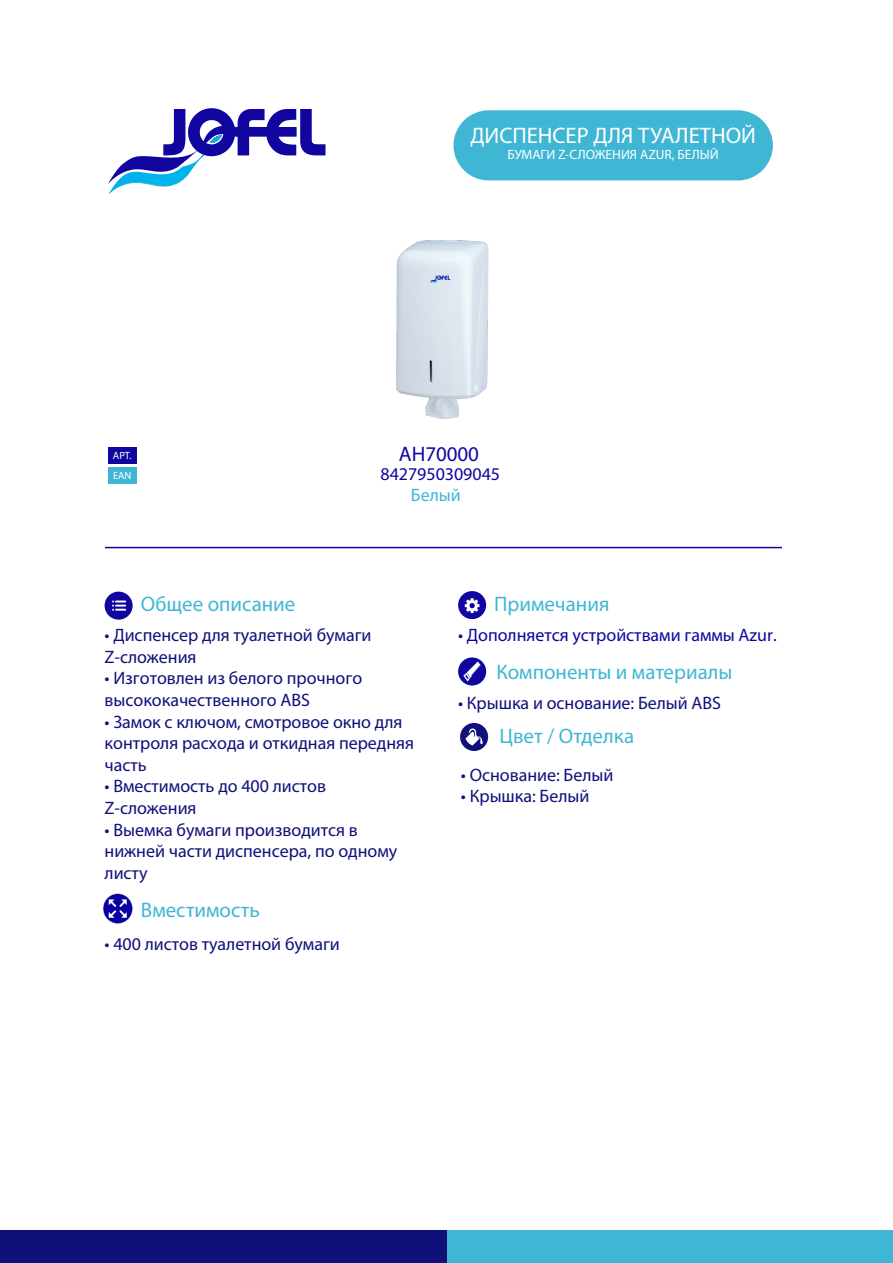
<style>
.page{position:relative;width:893px;height:1263px;background:#fff}
.page>*{position:absolute;margin:0;border:0;box-sizing:border-box;transform-origin:0 0}
.t1{font:22.5px "Myriad Pro";color:#fff}
.t2{font:21px "Myriad Pro";color:#3fb7d4}
.t3{font:21px "Myriad Pro";color:#10069f}
.t4{font:18px/21.6px "Myriad Pro";color:#10107a}
.t5{font:18px "Myriad Pro";color:#10069f}
.t6{font:18px "Myriad Pro";color:#3fb7d4}
.t7{font:13.5px "Myriad Pro";color:#fff}
.t8{font:10.5px "Myriad Pro";color:#fff}
</style>
<div class="page">
<img style="left:396px;top:240px;width:93px;height:179px">
<div style="left:0;top:1231px;width:447px;height:32px;background:#10107a"></div>
<div style="left:447px;top:1231px;width:446px;height:32px;background:#3fb7d4"></div>
<div style="left:453px;top:110px;width:320px;height:70px;background:#3fb7d4;border-radius:35px"></div>
<div style="left:108px;top:448px;width:29px;height:16px;background:#10069f"></div>
<div style="left:108px;top:467px;width:29px;height:17px;background:#3fb7d4"></div>
<svg style="left:105px;top:592px;width:28px;height:28px"></svg>
<svg style="left:458px;top:657px;width:28px;height:28px"></svg>
<svg style="left:458px;top:591px;width:28px;height:28px"></svg>
<hr style="left:105px;top:547px;width:677px;height:1px;background:#10069f">
<img style="left:104px;top:893px;width:29px;height:30px">
<svg style="left:460px;top:723px;width:28px;height:28px"></svg>
<svg style="left:108px;top:108px;width:218px;height:86px"></svg>
<p class="t1" style="left:470px;top:122px;width:287px">ДИСПЕНСЕР ДЛЯ ТУАЛЕТНОЙ</p>
<p class="t7" style="left:508px;top:146px;width:213px">БУМАГИ Z-СЛОЖЕНИЯ AZUR, БЕЛЫЙ</p>
<p class="t8" style="left:113px;top:449px;width:20px">АРТ.</p>
<p class="t3" style="left:399px;top:441px;width:82px">AH70000</p>
<p class="t6" style="left:411px;top:484px;width:51px">Белый</p>
<p class="t8" style="left:113px;top:469px;width:20px">EAN</p>
<p class="t5" style="left:380px;top:463px;width:121px">8427950309045</p>
<p class="t2" style="left:141px;top:591px;width:156px">Общее описание</p>
<p class="t4" style="left:105px;top:624px;width:268px">• Диспенсер для туалетной бумаги<br>Z-сложения</p>
<p class="t4" style="left:105px;top:667px;width:259px">• Изготовлен из белого прочного высококачественного ABS</p>
<p class="t4" style="left:105px;top:710px;width:311px">• Замок с ключом, смотровое окно для контроля расхода и откидная передняя часть</p>
<p class="t4" style="left:105px;top:775px;width:223px">• Вместимость до 400 листов<br>Z-сложения</p>
<p class="t4" style="left:105px;top:818px;width:294px">• Выемка бумаги производится в нижней части диспенсера, по одному листу</p>
<p class="t2" style="left:141px;top:897px;width:120px">Вместимость</p>
<p class="t4" style="left:105px;top:933px;width:237px">• 400 листов туалетной бумаги</p>
<p class="t2" style="left:494px;top:591px;width:117px">Примечания</p>
<p class="t5" style="left:458px;top:624px;width:320px">• Дополняется устройствами гаммы Azur.</p>
<p class="t2" style="left:496px;top:658px;width:238px">Компоненты и материалы</p>
<p class="t4" style="left:458px;top:692px;width:265px">• Крышка и основание: Белый ABS</p>
<p class="t2" style="left:499px;top:722px;width:136px">Цвет / Отделка</p>
<p class="t4" style="left:461px;top:764px;width:154px">• Основание: Белый</p>
<p class="t4" style="left:461px;top:785px;width:130px">• Крышка: Белый</p>
</div>
